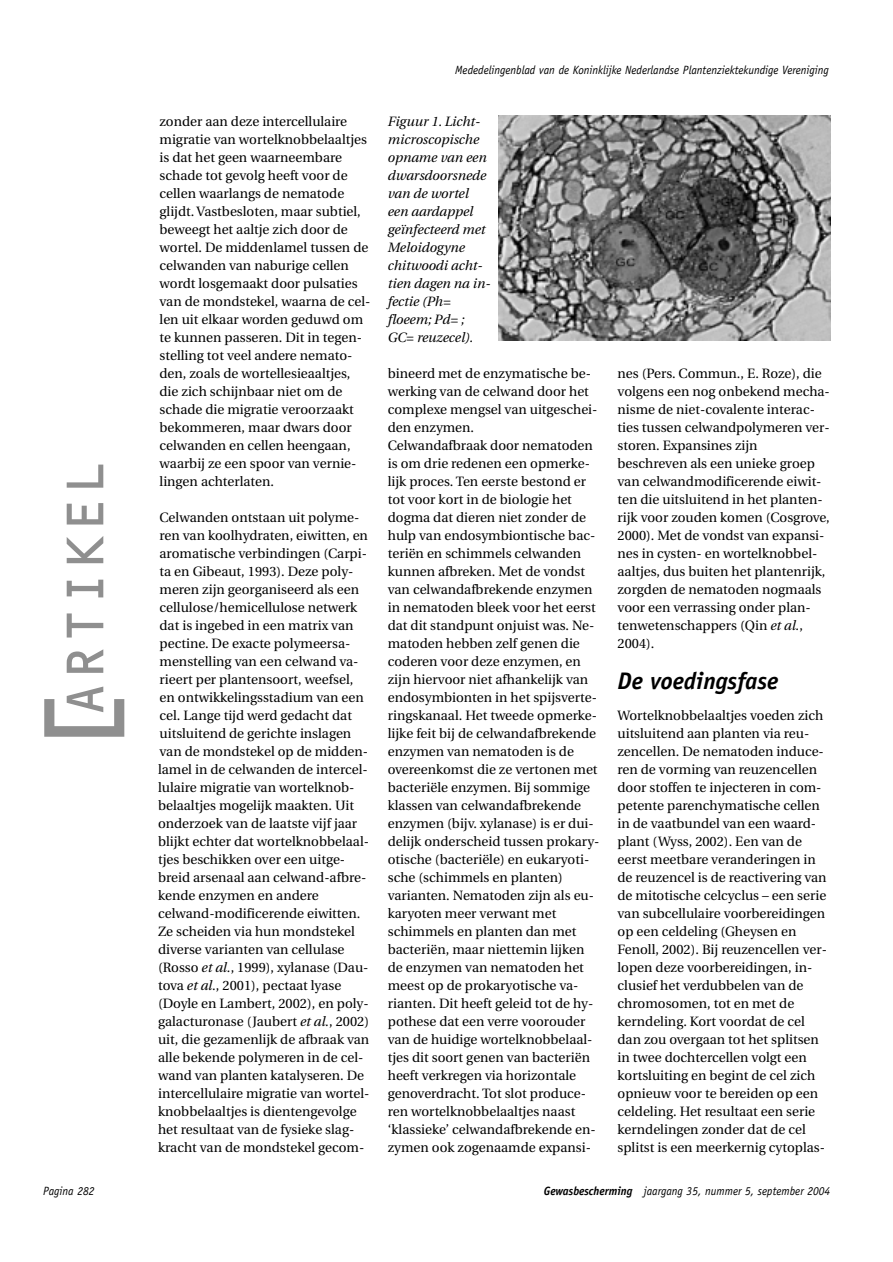
<style>
.page{position:relative;width:893px;height:1262px;background:#fff}
.page>*{position:absolute;margin:0;border:0;box-sizing:border-box;transform-origin:0 0}
.t1{font:108px "OCR C Regular";color:#8f8f8f;scale:.95 1}
.t2{font:54px "OCR C Regular";color:#8f8f8f;scale:.95 1}
.t3{font:italic 700 24px "Officina Sans";color:#000}
.t4{font:13.5px/18px "Utopia";color:#000}
.t5{font:italic 13.5px/18px "Utopia";color:#000}
.t6{font:italic 12px "Officina Sans";color:#000;scale:.95 1}
.s1{font-style:italic}
.s2{font-weight:700}
</style>
<div class="page">
<img style="left:498px;top:116px;width:332px;height:225px">
<h2 class="t2" style="left:66px;top:718px;width:274px;rotate:-90deg">ARTIKEL</h2>
<h1 class="t1" style="left:51px;top:754px;width:79px;rotate:-90deg">[</h1>
<p class="t4" style="left:159px;top:114px;width:212px">zonder aan deze intercellulaire migratie van wortelknobbelaaltjes is dat het geen waarneembare schade tot gevolg heeft voor de cellen waarlangs de nematode glijdt. Vastbesloten, maar subtiel, beweegt het aaltje zich door de wortel. De middenlamel tussen de celwanden van naburige cellen wordt losgemaakt door pulsaties van de mondstekel, waarna de cel&shy;len uit elkaar worden geduwd om te kunnen passeren. Dit in tegen&shy;stelling tot veel andere nemato&shy;den, zoals de wortellesieaaltjes, die zich schijnbaar niet om de schade die migratie veroorzaakt bekommeren, maar dwars door celwanden en cellen heengaan, waarbij ze een spoor van vernie&shy;lingen achterlaten.</p>
<p class="t4" style="left:158px;top:510px;width:213px">Celwanden ontstaan uit polyme&shy;ren van koolhydraten, eiwitten, en aromatische verbindingen (Carpi&shy;ta en Gibeaut, 1993). Deze poly&shy;meren zijn georganiseerd als een cellulose/hemicellulose netwerk dat is ingebed in een matrix van pectine. De exacte polymeersa&shy;menstelling van een celwand va&shy;rieert per plantensoort, weefsel, en ontwikkelingsstadium van een cel. Lange tijd werd gedacht dat uitsluitend de gerichte inslagen van de mondstekel op de midden&shy;lamel in de celwanden de intercel&shy;lulaire migratie van wortelknob&shy;belaaltjes mogelijk maakten. Uit onderzoek van de laatste vijf jaar blijkt echter dat wortelknobbelaal&shy;tjes beschikken over een uitge&shy;breid arsenaal aan celwand-afbre&shy;kende enzymen en andere celwand-modificerende eiwitten.<br>Ze scheiden via hun mondstekel diverse varianten van cellulase (Rosso <span class="s1">et al.</span>, 1999), xylanase (Dau&shy;tova <span class="s1">et al.</span>, 2001), pectaat lyase (Doyle en Lambert, 2002), en poly&shy;galacturonase (Jaubert <span class="s1">et al.</span>, 2002) uit, die gezamenlijk de afbraak van alle bekende polymeren in de cel&shy;wand van planten katalyseren. De intercellulaire migratie van wortel&shy;knobbelaaltjes is dientengevolge het resultaat van de fysieke slag&shy;kracht van de mondstekel gecom-</p>
<p class="t6" style="left:455px;top:65px;width:394px">Mededelingenblad van de Koninklijke Nederlandse Plantenziektekundige Vereniging</p>
<p class="t5" style="left:388px;top:114px;width:104px">Figuur 1. Licht&shy;microscopische opname van een dwarsdoorsnede van de wortel een aardappel geïnfecteerd met<br>Meloidogyne chitwoodi acht&shy;tien dagen na in&shy;fectie (Ph= floeem; Pd= ;<br>GC= reuzecel).</p>
<p class="t4" style="left:388px;top:366px;width:213px">bineerd met de enzymatische be&shy;werking van de celwand door het complexe mengsel van uitgeschei&shy;den enzymen.<br>Celwandafbraak door nematoden is om drie redenen een opmerke&shy;lijk proces. Ten eerste bestond er tot voor kort in de biologie het dogma dat dieren niet zonder de hulp van endosymbiontische bac&shy;teriën en schimmels celwanden kunnen afbreken. Met de vondst van celwandafbrekende enzymen in nematoden bleek voor het eerst dat dit standpunt onjuist was. Ne&shy;matoden hebben zelf genen die coderen voor deze enzymen, en zijn hiervoor niet afhankelijk van endosymbionten in het spijsverte&shy;ringskanaal. Het tweede opmerke&shy;lijke feit bij de celwandafbrekende enzymen van nematoden is de overeenkomst die ze vertonen met bacteriële enzymen. Bij sommige klassen van celwandafbrekende enzymen (bijv. xylanase) is er dui&shy;delijk onderscheid tussen prokary&shy;otische (bacteriële) en eukaryoti&shy;sche (schimmels en planten) varianten. Nematoden zijn als eu&shy;karyoten meer verwant met schimmels en planten dan met bacteriën, maar niettemin lijken de enzymen van nematoden het meest op de prokaryotische va&shy;rianten. Dit heeft geleid tot de hy&shy;pothese dat een verre voorouder van de huidige wortelknobbelaal&shy;tjes dit soort genen van bacteriën heeft verkregen via horizontale genoverdracht. Tot slot produce&shy;ren wortelknobbelaaltjes naast ‘klassieke’ celwandafbrekende en&shy;zymen ook zogenaamde expansi-</p>
<p class="t4" style="left:617px;top:366px;width:214px">nes (Pers. Commun., E. Roze), die volgens een nog onbekend mecha&shy;nisme de niet-covalente interac&shy;ties tussen celwandpolymeren ver&shy;storen. Expansines zijn beschreven als een unieke groep van celwandmodificerende eiwit&shy;ten die uitsluitend in het planten&shy;rijk voor zouden komen (Cosgrove,<br>2000). Met de vondst van expansi&shy;nes in cysten- en wortelknobbel&shy;aaltjes, dus buiten het plantenrijk, zorgden de nematoden nogmaals voor een verrassing onder plan&shy;tenwetenschappers (Qin <span class="s1">et al.</span>,<br>2004).</p>
<h3 class="t3" style="left:617px;top:671px;width:162px">De voedingsfase</h3>
<p class="t4" style="left:617px;top:708px;width:211px">Wortelknobbelaaltjes voeden zich uitsluitend aan planten via reu&shy;zencellen. De nematoden induce&shy;ren de vorming van reuzencellen door stoffen te injecteren in com&shy;petente parenchymatische cellen in de vaatbundel van een waard&shy;plant (Wyss, 2002). Een van de eerst meetbare veranderingen in de reuzencel is de reactivering van de mitotische celcyclus – een serie van subcellulaire voorbereidingen op een celdeling (Gheysen en<br>Fenoll, 2002). Bij reuzencellen ver&shy;lopen deze voorbereidingen, in&shy;clusief het verdubbelen van de chromosomen, tot en met de kerndeling. Kort voordat de cel dan zou overgaan tot het splitsen in twee dochtercellen volgt een kortsluiting en begint de cel zich opnieuw voor te bereiden op een celdeling. Het resultaat een serie kerndelingen zonder dat de cel splitst is een meerkernig cytoplas-</p>
<p class="t6" style="left:43px;top:1186px;width:55px">Pagina 282</p>
<p class="t6" style="left:544px;top:1186px;width:303px"><span class="s2">Gewasbescherming</span> jaargang 35, nummer 5, september 2004</p>
</div>
